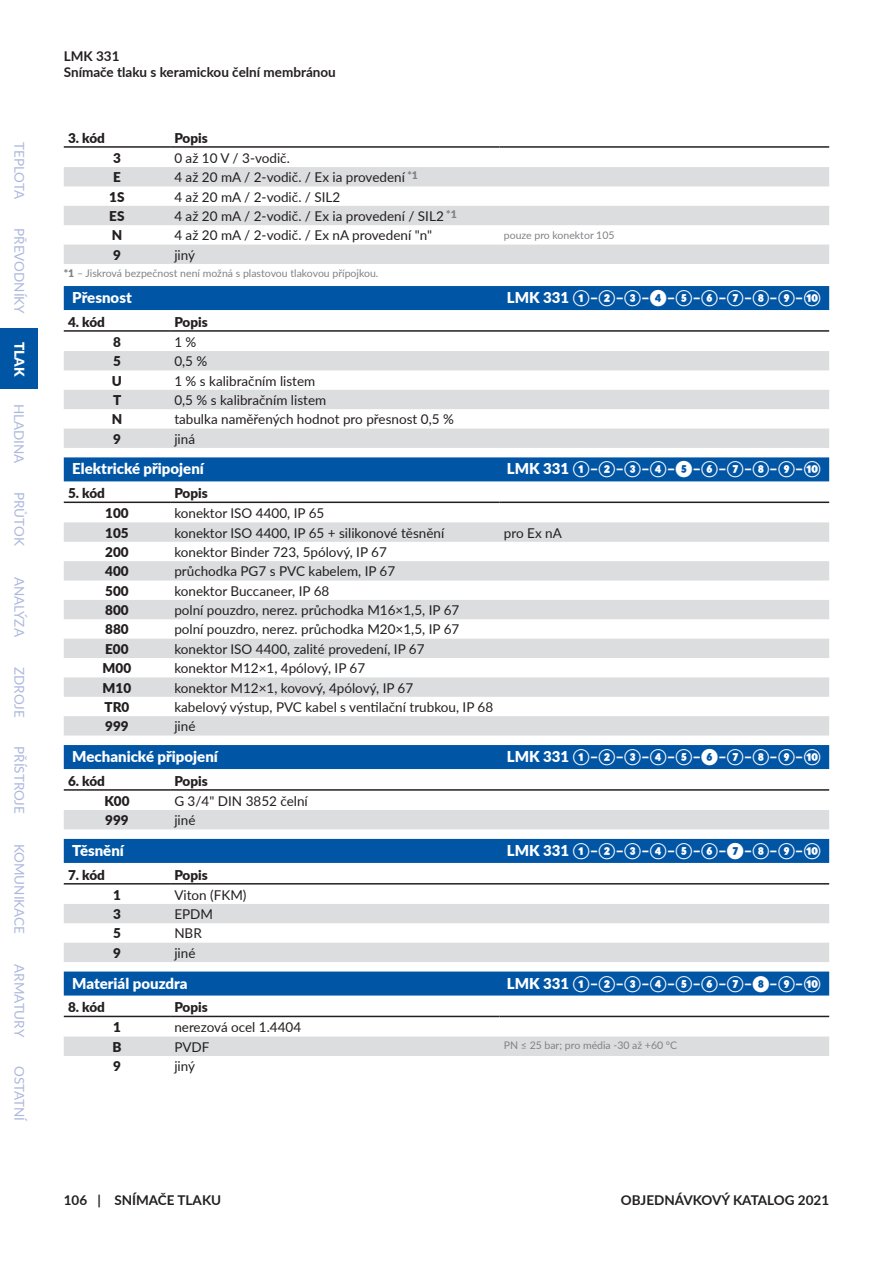
<style>
.page{position:relative;width:893px;height:1263px;background:#fff}
.page>*{position:absolute;margin:0;border:0;box-sizing:border-box;transform-origin:0 0}
.Sekce{font:900 15px "Lato";color:#fff}
.Základ{font:13.5px "Lato";color:#231f20}
.t1{font:700 13.5px/16.2px "Lato";color:#231f20}
.t2{font:13.5px "Lato";color:#adb8dc}
.Kód{font:900 13.5px "Lato";color:#231f20}
.Záklaví{font:900 13.5px "Lato";color:#231f20}
.t3{font:900 13.5px "Lato";color:#fff}
.Vysvětlivka{font:10.5px "Lato";color:#808285}
.Poznámka{font:10.5px "Lato";color:#808285}
.s1{font-weight:900}
</style>
<div class="page">
<div style="left:0;top:328px;width:38px;height:61px;background:#0155a5"></div>
<div style="left:64px;top:286px;width:765px;height:24px;background:#0155a5"></div>
<div style="left:64px;top:457px;width:765px;height:24px;background:#0155a5"></div>
<div style="left:64px;top:745px;width:765px;height:24px;background:#0155a5"></div>
<div style="left:64px;top:839px;width:765px;height:24px;background:#0155a5"></div>
<div style="left:64px;top:971px;width:765px;height:24px;background:#0155a5"></div>
<svg style="left:64px;top:167px;width:765px;height:97px;fill:#dcdddf"></svg>
<hr style="left:64px;top:146px;width:106px;height:2px;background:#231f20">
<hr style="left:170px;top:146px;width:330px;height:2px;background:#231f20">
<hr style="left:500px;top:146px;width:329px;height:2px;background:#231f20">
<svg style="left:64px;top:351px;width:765px;height:97px;fill:#dcdddf"></svg>
<hr style="left:64px;top:330px;width:106px;height:2px;background:#231f20">
<hr style="left:170px;top:330px;width:659px;height:2px;background:#231f20">
<svg style="left:64px;top:522px;width:765px;height:213px;fill:#dcdddf"></svg>
<hr style="left:64px;top:501px;width:106px;height:2px;background:#231f20">
<hr style="left:170px;top:501px;width:330px;height:2px;background:#231f20">
<hr style="left:500px;top:501px;width:329px;height:2px;background:#231f20">
<div style="left:64px;top:810px;width:765px;height:19px;background:#dcdddf"></div>
<hr style="left:64px;top:789px;width:106px;height:2px;background:#231f20">
<hr style="left:170px;top:789px;width:659px;height:2px;background:#231f20">
<svg style="left:64px;top:904px;width:765px;height:58px"></svg>
<hr style="left:64px;top:883px;width:106px;height:1px;background:#231f20">
<hr style="left:170px;top:883px;width:659px;height:1px;background:#231f20">
<div style="left:64px;top:1036px;width:765px;height:20px;background:#dcdddf"></div>
<hr style="left:64px;top:1016px;width:106px;height:1px;background:#231f20">
<hr style="left:170px;top:1016px;width:330px;height:1px;background:#231f20">
<hr style="left:500px;top:1016px;width:329px;height:1px;background:#231f20">
<p class="t2" style="left:29px;top:142px;width:58px;rotate:90deg">TEPLOTA</p>
<p class="t2" style="left:29px;top:228px;width:87px;rotate:90deg">PŘEVODNÍKY</p>
<p class="t3" style="left:30px;top:342px;width:36px;rotate:90deg">TLAK</p>
<p class="t2" style="left:29px;top:404px;width:61px;rotate:90deg">HLADINA</p>
<p class="t2" style="left:29px;top:492px;width:55px;rotate:90deg">PRŮTOK</p>
<p class="t2" style="left:29px;top:577px;width:61px;rotate:90deg">ANALÝZA</p>
<p class="t2" style="left:29px;top:667px;width:52px;rotate:90deg">ZDROJE</p>
<p class="t2" style="left:29px;top:746px;width:69px;rotate:90deg">PŘÍSTROJE</p>
<p class="t2" style="left:29px;top:844px;width:92px;rotate:90deg">KOMUNIKACE</p>
<p class="t2" style="left:29px;top:964px;width:74px;rotate:90deg">ARMATURY</p>
<p class="t2" style="left:29px;top:1066px;width:58px;rotate:90deg">OSTATNÍ</p>
<p class="t1" style="left:64px;top:48px;width:274px;text-indent:32px">331<br>Snímače tlaku s keramickou čelní membránou</p>
<p class="t1" style="left:64px;top:48px;width:11px">LMK</p>
<p class="Záklaví" style="left:68px;top:128px;width:38px">3. kód</p>
<p class="Záklaví" style="left:174px;top:128px;width:35px">Popis</p>
<p class="Kód" style="left:113px;top:148px;width:9px">3</p>
<p class="Základ" style="left:174px;top:148px;width:117px">0 až 10 V / 3-vodič.</p>
<p class="Kód" style="left:113px;top:167px;width:9px">E</p>
<p class="Základ" style="left:174px;top:168px;width:245px">4 až 20 mA / 2-vodič. / Ex ia provedení <sup>*1</sup></p>
<p class="Kód" style="left:109px;top:186px;width:17px">1S</p>
<p class="Základ" style="left:174px;top:187px;width:168px">4 až 20 mA / 2-vodič. / SIL2</p>
<p class="Kód" style="left:109px;top:206px;width:17px">ES</p>
<p class="Základ" style="left:174px;top:206px;width:284px">4 až 20 mA / 2-vodič. / Ex ia provedení / SIL2 <sup>*1</sup></p>
<p class="Kód" style="left:112px;top:225px;width:12px">N</p>
<p class="Základ" style="left:174px;top:226px;width:259px">4 až 20 mA / 2-vodič. / Ex nA provedení "n"</p>
<p class="Poznámka" style="left:504px;top:228px;width:112px">pouze pro konektor 105</p>
<p class="Kód" style="left:113px;top:245px;width:9px">9</p>
<p class="Základ" style="left:174px;top:245px;width:22px">jiný</p>
<p class="Vysvětlivka" style="left:64px;top:265px;width:316px"><span class="s1">*1</span> – Jiskrová bezpečnost není možná s plastovou tlakovou přípojkou.</p>
<p class="Sekce" style="left:72px;top:286px;width:61px">Přesnost</p>
<p class="Sekce" style="left:507px;top:286px;width:315px">LMK 331 ①–②–③–❹–⑤–⑥–⑦–⑧–⑨–⑩</p>
<p class="Záklaví" style="left:68px;top:312px;width:38px">4. kód</p>
<p class="Záklaví" style="left:174px;top:312px;width:35px">Popis</p>
<p class="Kód" style="left:113px;top:332px;width:9px">8</p>
<p class="Základ" style="left:174px;top:332px;width:24px">1 %</p>
<p class="Kód" style="left:113px;top:351px;width:9px">5</p>
<p class="Základ" style="left:174px;top:352px;width:34px">0,5 %</p>
<p class="Kód" style="left:112px;top:370px;width:12px">U</p>
<p class="Základ" style="left:174px;top:371px;width:143px">1 % s kalibračním listem</p>
<p class="Kód" style="left:113px;top:390px;width:10px">T</p>
<p class="Základ" style="left:174px;top:390px;width:153px">0,5 % s kalibračním listem</p>
<p class="Kód" style="left:112px;top:409px;width:12px">N</p>
<p class="Základ" style="left:174px;top:410px;width:281px">tabulka naměřených hodnot pro přesnost 0,5 %</p>
<p class="Kód" style="left:113px;top:429px;width:9px">9</p>
<p class="Základ" style="left:174px;top:429px;width:22px">jiná</p>
<p class="Sekce" style="left:72px;top:458px;width:133px">Elektrické připojení</p>
<p class="Sekce" style="left:507px;top:458px;width:315px">LMK 331 ①–②–③–④–❺–⑥–⑦–⑧–⑨–⑩</p>
<p class="Záklaví" style="left:68px;top:483px;width:38px">5. kód</p>
<p class="Záklaví" style="left:174px;top:483px;width:35px">Popis</p>
<p class="Kód" style="left:105px;top:503px;width:25px">100</p>
<p class="Základ" style="left:174px;top:504px;width:152px">konektor ISO 4400, IP 65</p>
<p class="Kód" style="left:105px;top:522px;width:25px">105</p>
<p class="Základ" style="left:174px;top:523px;width:271px">konektor ISO 4400, IP 65 + silikonové těsnění</p>
<p class="Základ" style="left:504px;top:523px;width:59px">pro Ex nA</p>
<p class="Kód" style="left:105px;top:542px;width:25px">200</p>
<p class="Základ" style="left:174px;top:542px;width:214px">konektor Binder 723, 5pólový, IP 67</p>
<p class="Kód" style="left:105px;top:561px;width:25px">400</p>
<p class="Základ" style="left:174px;top:562px;width:222px">průchodka PG7 s PVC kabelem, IP 67</p>
<p class="Kód" style="left:105px;top:581px;width:25px">500</p>
<p class="Základ" style="left:174px;top:581px;width:157px">konektor Buccaneer, IP 68</p>
<p class="Kód" style="left:105px;top:600px;width:25px">800</p>
<p class="Základ" style="left:174px;top:600px;width:287px">polní pouzdro, nerez. průchodka M16×1,5, IP 67</p>
<p class="Kód" style="left:105px;top:619px;width:25px">880</p>
<p class="Základ" style="left:174px;top:620px;width:287px">polní pouzdro, nerez. průchodka M20×1,5, IP 67</p>
<p class="Kód" style="left:105px;top:639px;width:25px">E00</p>
<p class="Základ" style="left:174px;top:639px;width:252px">konektor ISO 4400, zalité provedení, IP 67</p>
<p class="Kód" style="left:103px;top:658px;width:30px">M00</p>
<p class="Základ" style="left:174px;top:659px;width:192px">konektor M12×1, 4pólový, IP 67</p>
<p class="Kód" style="left:103px;top:677px;width:30px">M10</p>
<p class="Základ" style="left:174px;top:678px;width:240px">konektor M12×1, kovový, 4pólový, IP 67</p>
<p class="Kód" style="left:104px;top:697px;width:26px">TR0</p>
<p class="Základ" style="left:174px;top:697px;width:320px">kabelový výstup, PVC kabel s ventilační trubkou, IP 68</p>
<p class="Kód" style="left:105px;top:716px;width:25px">999</p>
<p class="Základ" style="left:174px;top:717px;width:23px">jiné</p>
<p class="Sekce" style="left:72px;top:745px;width:147px">Mechanické připojení</p>
<p class="Sekce" style="left:507px;top:745px;width:315px">LMK 331 ①–②–③–④–⑤–❻–⑦–⑧–⑨–⑩</p>
<p class="Záklaví" style="left:68px;top:770px;width:38px">6. kód</p>
<p class="Záklaví" style="left:174px;top:770px;width:35px">Popis</p>
<p class="Kód" style="left:104px;top:791px;width:27px">K00</p>
<p class="Základ" style="left:174px;top:791px;width:135px">G 3/4" DIN 3852 čelní</p>
<p class="Kód" style="left:105px;top:810px;width:25px">999</p>
<p class="Základ" style="left:174px;top:811px;width:23px">jiné</p>
<p class="Sekce" style="left:72px;top:839px;width:53px">Těsnění</p>
<p class="Sekce" style="left:507px;top:839px;width:315px">LMK 331 ①–②–③–④–⑤–⑥–❼–⑧–⑨–⑩</p>
<p class="Záklaví" style="left:68px;top:864px;width:38px">7. kód</p>
<p class="Záklaví" style="left:174px;top:864px;width:35px">Popis</p>
<p class="Kód" style="left:113px;top:884px;width:9px">1</p>
<p class="Základ" style="left:174px;top:885px;width:74px">Viton (FKM)</p>
<p class="Kód" style="left:113px;top:904px;width:9px">3</p>
<p class="Základ" style="left:174px;top:904px;width:40px">EPDM</p>
<p class="Kód" style="left:113px;top:923px;width:9px">5</p>
<p class="Základ" style="left:174px;top:924px;width:29px">NBR</p>
<p class="Kód" style="left:113px;top:943px;width:9px">9</p>
<p class="Základ" style="left:174px;top:943px;width:23px">jiné</p>
<p class="Sekce" style="left:72px;top:972px;width:117px">Materiál pouzdra</p>
<p class="Sekce" style="left:507px;top:972px;width:315px">LMK 331 ①–②–③–④–⑤–⑥–⑦–❽–⑨–⑩</p>
<p class="Záklaví" style="left:68px;top:997px;width:38px">8. kód</p>
<p class="Záklaví" style="left:174px;top:997px;width:35px">Popis</p>
<p class="Kód" style="left:113px;top:1017px;width:9px">1</p>
<p class="Základ" style="left:174px;top:1018px;width:128px">nerezová ocel 1.4404</p>
<p class="Kód" style="left:112px;top:1036px;width:11px">B</p>
<p class="Základ" style="left:174px;top:1037px;width:37px">PVDF</p>
<p class="Vysvětlivka" style="left:504px;top:1038px;width:175px">PN ≤ 25 bar; pro média -30 až +60 °C</p>
<p class="Kód" style="left:113px;top:1056px;width:9px">9</p>
<p class="Základ" style="left:174px;top:1056px;width:22px">jiný</p>
<p class="t1" style="left:64px;top:1191px;width:159px">106 | Snímače tlaku</p>
<p class="t1" style="left:621px;top:1191px;width:210px">Objednávkový katalog 2021</p>
</div>
